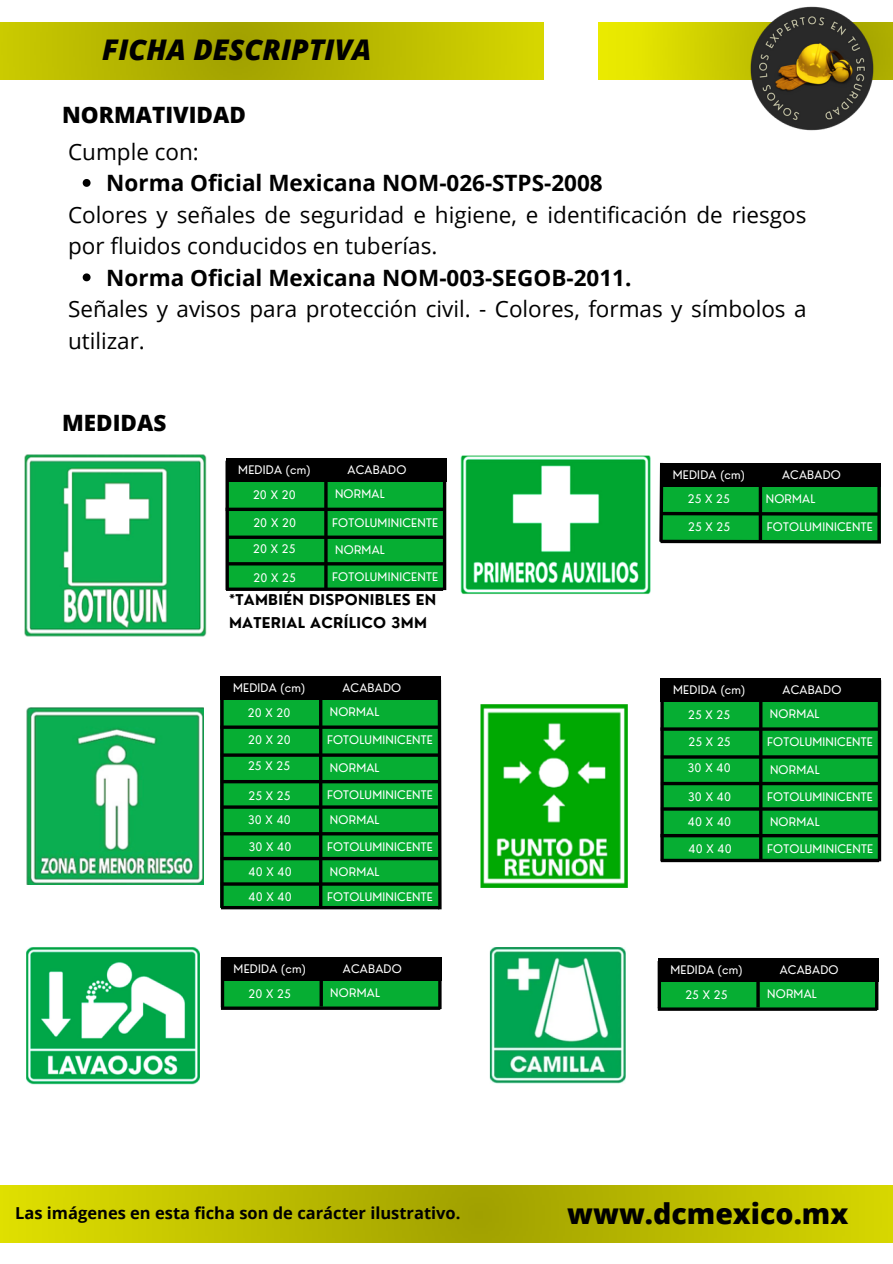
<style>
.page{position:relative;width:893px;height:1264px;background:#fff}
.page>*{position:absolute;margin:0;border:0;box-sizing:border-box;transform-origin:0 0}
.t1{font:italic 800 28.5px "Open Sans";color:#000}
.t2{font:800 28.5px "Open Sans";color:#000}
.t3{font:22.5px/31.5px "Open Sans";color:#000}
.t4{font:700 22.5px "Open Sans";color:#000}
.t5{font:800 22.5px "Open Sans";color:#000}
.t6{font:700 16.5px "Open Sans";color:#000}
.t7{font:700 14.55px/22.5px "Nourd";letter-spacing:.02em;color:#000}
.t8{font:11.55px "Nourd";letter-spacing:.02em;color:#fff}
</style>
<div class="page">
<img style="left:0;top:1185px;width:892px;height:57px">
<img style="left:0;top:22px;width:543px;height:57px">
<img style="left:598px;top:22px;width:294px;height:58px">
<div style="left:226px;top:481px;width:218px;height:109px;background:#06ae33"></div>
<div style="left:226px;top:459px;width:220px;height:23px;background:#000"></div>
<svg style="left:229px;top:507px;width:214px;height:4px"></svg>
<hr style="left:226px;top:562px;width:218px;height:3px;background:#000">
<svg style="left:226px;top:587px;width:217px;height:4px"></svg>
<svg style="left:229px;top:535px;width:214px;height:4px"></svg>
<hr style="left:443px;top:461px;width:3px;height:129px;background:#000">
<svg style="left:225px;top:461px;width:4px;height:129px"></svg>
<svg style="left:659px;top:462px;width:222px;height:82px;background:#0a6c24"></svg>
<div style="left:221px;top:980px;width:219px;height:27px;background:#06ae33"></div>
<div style="left:221px;top:957px;width:220px;height:23px;background:#000"></div>
<hr style="left:221px;top:1006px;width:219px;height:3px;background:#000">
<hr style="left:319px;top:959px;width:4px;height:47px;background:#000">
<hr style="left:438px;top:959px;width:3px;height:50px;background:#000">
<hr style="left:221px;top:960px;width:3px;height:47px;background:#000">
<div style="left:220px;top:699px;width:219px;height:209px;background:#06ae33"></div>
<div style="left:220px;top:676px;width:221px;height:24px;background:#000"></div>
<svg style="left:224px;top:725px;width:212px;height:4px"></svg>
<hr style="left:221px;top:780px;width:218px;height:3px;background:#000">
<hr style="left:319px;top:678px;width:3px;height:229px;background:#000">
<hr style="left:221px;top:882px;width:218px;height:3px;background:#000">
<svg style="left:224px;top:856px;width:212px;height:4px"></svg>
<hr style="left:220px;top:832px;width:221px;height:3px;background:#000">
<hr style="left:221px;top:805px;width:217px;height:3px;background:#000">
<hr style="left:221px;top:753px;width:218px;height:3px;background:#000">
<svg style="left:436px;top:680px;width:6px;height:230px"></svg>
<svg style="left:220px;top:700px;width:4px;height:207px"></svg>
<hr style="left:221px;top:906px;width:218px;height:3px;background:#000">
<img style="left:25px;top:454px;width:182px;height:182px">
<svg style="left:83px;top:179px;width:8px;height:8px"></svg>
<svg style="left:83px;top:273px;width:8px;height:8px"></svg>
<img style="left:461px;top:455px;width:190px;height:139px">
<img style="left:26px;top:707px;width:178px;height:177px">
<img style="left:26px;top:947px;width:174px;height:138px">
<img style="left:480px;top:704px;width:148px;height:184px">
<div style="left:660px;top:701px;width:219px;height:158px;background:#06ae33"></div>
<div style="left:660px;top:678px;width:221px;height:23px;background:#000"></div>
<hr style="left:660px;top:727px;width:219px;height:3px;background:#000">
<svg style="left:663px;top:781px;width:214px;height:4px"></svg>
<hr style="left:759px;top:680px;width:3px;height:179px;background:#000">
<svg style="left:660px;top:858px;width:219px;height:4px"></svg>
<hr style="left:660px;top:834px;width:220px;height:3px;background:#000">
<hr style="left:660px;top:807px;width:217px;height:3px;background:#000">
<hr style="left:660px;top:755px;width:219px;height:3px;background:#000">
<svg style="left:877px;top:701px;width:4px;height:160px"></svg>
<hr style="left:660px;top:680px;width:3px;height:181px;background:#000">
<img style="left:489px;top:947px;width:137px;height:137px">
<div style="left:657px;top:981px;width:219px;height:27px;background:#06ae33"></div>
<div style="left:657px;top:958px;width:221px;height:23px;background:#000"></div>
<hr style="left:657px;top:1007px;width:220px;height:3px;background:#000">
<hr style="left:756px;top:960px;width:3px;height:47px;background:#000">
<hr style="left:875px;top:960px;width:3px;height:49px;background:#000">
<svg style="left:657px;top:961px;width:4px;height:47px"></svg>
<hr style="left:324px;top:461px;width:3px;height:127px;background:#000">
<svg style="left:758px;top:467px;width:4px;height:75px"></svg>
<img style="left:738px;top:6px;width:138px;height:125px">
<p class="t1" style="left:102px;top:30px;width:271px">FICHA DESCRIPTIVA</p>
<p class="t5" style="left:62px;top:99px;width:185px">NORMATIVIDAD</p>
<p class="t3" style="left:68px;top:135px;width:132px">Cumple con:</p>
<p class="t4" style="left:106px;top:167px;width:498px">Norma Oficial Mexicana NOM-026-STPS-2008</p>
<p class="t3" style="left:68px;top:198px;width:740px">Colores y señales de seguridad e higiene, e identificación de riesgos por fluidos conducidos en tuberías.</p>
<p class="t4" style="left:106px;top:262px;width:526px">Norma Oficial Mexicana NOM-003-SEGOB-2011.</p>
<p class="t3" style="left:68px;top:293px;width:740px">Señales y avisos para protección civil. - Colores, formas y símbolos a utilizar.</p>
<p class="t5" style="left:62px;top:407px;width:106px">MEDIDAS</p>
<p class="t8" style="left:238px;top:463px;width:74px">MEDIDA (cm)</p>
<p class="t8" style="left:253px;top:487px;width:44px">20 X 20</p>
<p class="t8" style="left:253px;top:515px;width:44px">20 X 20</p>
<p class="t8" style="left:253px;top:541px;width:44px">20 X 25</p>
<p class="t8" style="left:253px;top:570px;width:44px">20 X 25</p>
<p class="t8" style="left:347px;top:463px;width:60px">ACABADO</p>
<p class="t8" style="left:335px;top:486px;width:51px">NORMAL</p>
<p class="t8" style="left:332px;top:515px;width:107px">FOTOLUMINICENTE</p>
<p class="t8" style="left:335px;top:543px;width:51px">NORMAL</p>
<p class="t8" style="left:332px;top:569px;width:107px">FOTOLUMINICENTE</p>
<p class="t7" style="left:229px;top:588px;width:209px">*TAMBIÉN DISPONIBLES EN<br>MATERIAL ACRÍLICO 3MM</p>
<p class="t8" style="left:233px;top:680px;width:74px">MEDIDA (cm)</p>
<p class="t8" style="left:248px;top:705px;width:44px">20 X 20</p>
<p class="t8" style="left:248px;top:733px;width:44px">20 X 20</p>
<p class="t8" style="left:248px;top:759px;width:44px">25 X 25</p>
<p class="t8" style="left:248px;top:788px;width:44px">25 X 25</p>
<p class="t8" style="left:248px;top:812px;width:44px">30 X 40</p>
<p class="t8" style="left:249px;top:839px;width:44px">30 X 40</p>
<p class="t8" style="left:248px;top:864px;width:45px">40 X 40</p>
<p class="t8" style="left:248px;top:889px;width:45px">40 X 40</p>
<p class="t8" style="left:342px;top:680px;width:60px">ACABADO</p>
<p class="t8" style="left:330px;top:704px;width:51px">NORMAL</p>
<p class="t8" style="left:327px;top:733px;width:107px">FOTOLUMINICENTE</p>
<p class="t8" style="left:330px;top:760px;width:51px">NORMAL</p>
<p class="t8" style="left:327px;top:787px;width:107px">FOTOLUMINICENTE</p>
<p class="t8" style="left:330px;top:812px;width:51px">NORMAL</p>
<p class="t8" style="left:327px;top:839px;width:107px">FOTOLUMINICENTE</p>
<p class="t8" style="left:330px;top:864px;width:51px">NORMAL</p>
<p class="t8" style="left:327px;top:889px;width:107px">FOTOLUMINICENTE</p>
<p class="t8" style="left:233px;top:961px;width:74px">MEDIDA (cm)</p>
<p class="t8" style="left:248px;top:986px;width:44px">20 X 25</p>
<p class="t8" style="left:343px;top:961px;width:60px">ACABADO</p>
<p class="t8" style="left:330px;top:985px;width:51px">NORMAL</p>
<p class="t6" style="left:15px;top:1200px;width:447px">Las imágenes en esta ficha son de carácter ilustrativo.</p>
<p class="t8" style="left:672px;top:467px;width:74px">MEDIDA (cm)</p>
<p class="t8" style="left:687px;top:492px;width:44px">25 X 25</p>
<p class="t8" style="left:688px;top:519px;width:44px">25 X 25</p>
<p class="t8" style="left:782px;top:467px;width:60px">ACABADO</p>
<p class="t8" style="left:765px;top:492px;width:51px">NORMAL</p>
<p class="t8" style="left:766px;top:519px;width:107px">FOTOLUMINICENTE</p>
<p class="t8" style="left:673px;top:682px;width:74px">MEDIDA (cm)</p>
<p class="t8" style="left:688px;top:707px;width:44px">25 X 25</p>
<p class="t8" style="left:688px;top:734px;width:44px">25 X 25</p>
<p class="t8" style="left:687px;top:760px;width:44px">30 X 40</p>
<p class="t8" style="left:688px;top:789px;width:44px">30 X 40</p>
<p class="t8" style="left:687px;top:814px;width:45px">40 X 40</p>
<p class="t8" style="left:688px;top:841px;width:45px">40 X 40</p>
<p class="t8" style="left:782px;top:682px;width:60px">ACABADO</p>
<p class="t8" style="left:769px;top:706px;width:51px">NORMAL</p>
<p class="t8" style="left:767px;top:734px;width:107px">FOTOLUMINICENTE</p>
<p class="t8" style="left:770px;top:762px;width:51px">NORMAL</p>
<p class="t8" style="left:767px;top:789px;width:107px">FOTOLUMINICENTE</p>
<p class="t8" style="left:770px;top:814px;width:51px">NORMAL</p>
<p class="t8" style="left:767px;top:841px;width:107px">FOTOLUMINICENTE</p>
<p class="t8" style="left:670px;top:962px;width:74px">MEDIDA (cm)</p>
<p class="t8" style="left:685px;top:987px;width:44px">25 X 25</p>
<p class="t8" style="left:779px;top:962px;width:60px">ACABADO</p>
<p class="t8" style="left:767px;top:986px;width:51px">NORMAL</p>
<p class="t2" style="left:567px;top:1193px;width:282px">www.dcmexico.mx</p>
</div>
